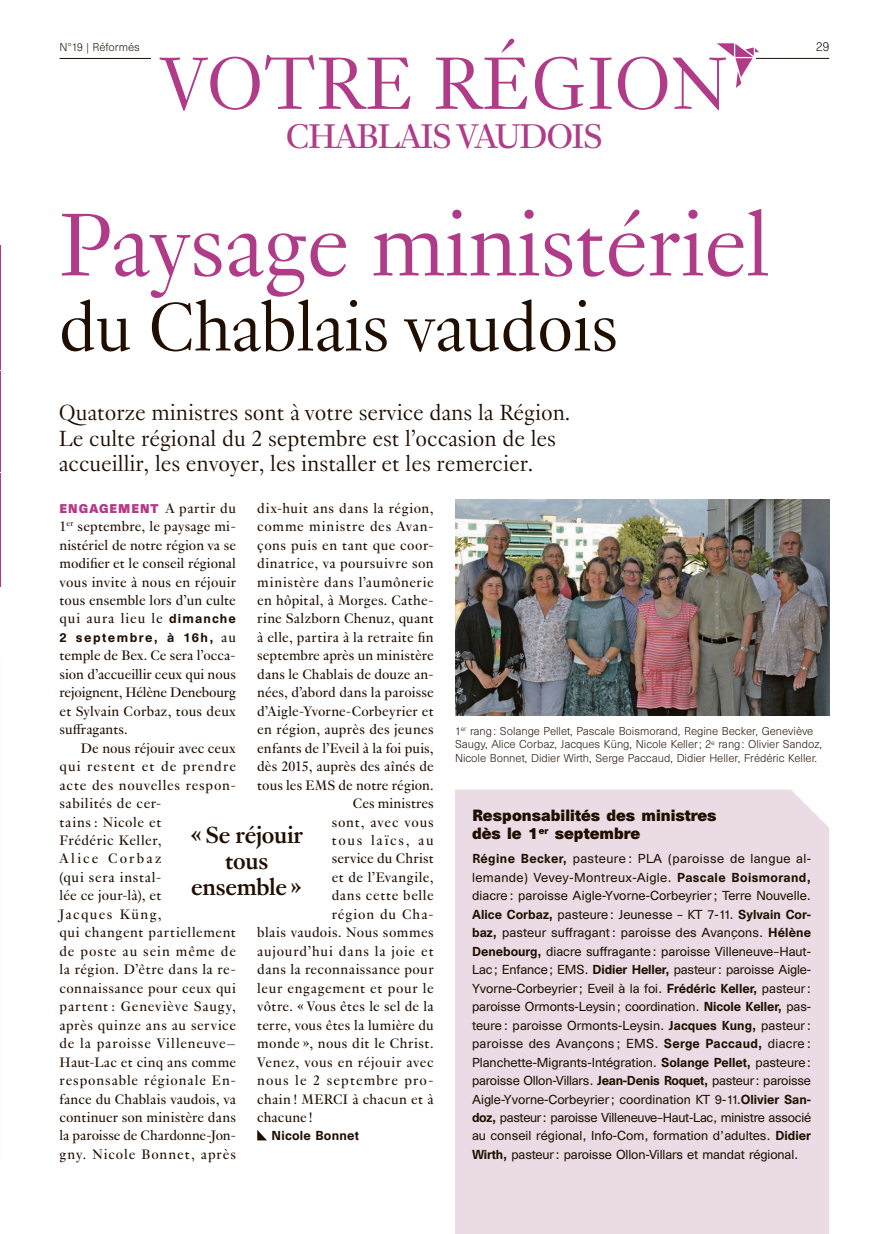
<style>
.page{position:relative;width:893px;height:1234px;background:#fff}
.page>*{position:absolute;margin:0;border:0;box-sizing:border-box;transform-origin:0 0}
.t1{font:300 97.5px "Genath";letter-spacing:-.01em;color:#b03b88}
.t2{font:300 81px "Genath";letter-spacing:.01em;color:#b03b88}
.t3{font:300 75px "Genath";letter-spacing:-.01em;color:#200e00}
.t4{font:37.5px "Genath";letter-spacing:-.03em;color:#b03b88}
.t5{font:700 25.5px/26.2px "Genath";letter-spacing:-.01em;color:#200e00;text-align:center}
.t6{font:300 24px/25.5px "Genath";color:#200e00}
.t7{font:15px/18.5px "Genath";letter-spacing:.03em;color:#200e00;text-align:justify}
.t8{font:15px "Genath";letter-spacing:.01em;color:#200e00}
.t9{font:15px "Genath";color:#200e00}
.t10{font:700 15px/18.5px "Unica SB";color:#200e00}
.t11{font:15px "Genath";letter-spacing:.05em;color:#200e00}
.t12{font:15px "Genath";letter-spacing:.005em;color:#200e00}
.t13{font:15px "Genath";letter-spacing:.055em;color:#200e00}
.t14{font:15px "Genath";letter-spacing:.07em;color:#200e00}
.t15{font:15px "Genath";letter-spacing:.115em;color:#200e00}
.t16{font:15px "Genath";letter-spacing:.06em;color:#200e00}
.t17{font:12px/18.5px "Unica SB";letter-spacing:-.01em;color:#200e00;text-align:justify}
.t18{font:500 12px "Unica SB";letter-spacing:.125em;color:#200e00}
.t19{font:500 12px "Unica SB";letter-spacing:.02em;color:#200e00}
.t20{font:300 12px "Unica SB";color:#200e00}
.t21{font:700 11.7px "Unica SB";letter-spacing:.08em;color:#b03b88}
.t22{font:300 10.5px/13.5px "Unica SB";color:#200e00}
.s1{font-family:"Genath";font-weight:400;font-size:15px;color:#200e00}
.s2{font-family:"Unica SB";font-weight:500;font-size:12px}
.s3{font-family:"Genath";font-weight:400;font-size:15px}
.s4{font-weight:500}
</style>
<div class="page">
<img style="left:455px;top:499px;width:374px;height:216px">
<svg style="left:257px;top:1130px;width:10px;height:10px"></svg>
<div style="left:455px;top:789px;width:374px;height:444px;background:#eadbe4"></div>
<hr style="left:0;top:371px;width:1px;height:100px;background:#b03b88">
<hr style="left:0;top:473px;width:1px;height:113px;background:#b03b88">
<hr style="left:0;top:245px;width:1px;height:124px;background:#b03b88">
<hr style="left:60px;top:58px;width:769px;height:1px;background:#200e00">
<div style="left:151px;top:54px;width:605px;height:8px;background:#fff"></div>
<svg style="left:717px;top:43px;width:42px;height:45px"></svg>
<h2 class="t2" style="left:161px;top:26px;width:569px">VOTRE RÉGION</h2>
<p class="t22" style="left:60px;top:41px;width:82px">N°19 | Réformés</p>
<p class="t20" style="left:816px;top:39px;width:15px">29</p>
<h3 class="t4" style="left:286px;top:110px;width:319px">CHABLAIS VAUDOIS</h3>
<h1 class="t1" style="left:59px;top:176px;width:712px">Paysage ministériel</h1>
<h3 class="t3" style="left:59px;top:274px;width:561px">du Chablais vaudois</h3>
<h3 class="t6" style="left:59px;top:398px;width:513px">Quatorze ministres sont à votre service dans la Région.<br>Le culte régional du 2 septembre est l’occasion de les accueillir, les envoyer, les installer et les remercier.</h3>
<p class="t21" style="left:60px;top:501px;width:178px">ENGAGEMENT <span class="s1">A partir du</span></p>
<p class="t7" style="left:60px;top:516px;width:178px">1<sup>er</sup> septembre, le paysage mi&shy;nistériel de notre région va se modifier et le conseil régional vous invite à nous en réjouir tous ensemble lors d’un culte qui aura lieu le <span class="s2">dimanche</span></p>
<p class="t18" style="left:60px;top:629px;width:178px">2 septembre, à 16h, <span class="s3">au</span></p>
<p class="t7" style="left:60px;top:645px;width:178px">temple de Bex. Ce sera l’occa&shy;sion d’accueillir ceux qui nous rejoignent, Hélène Denebourg et Sylvain Corbaz, tous deux suffragants.</p>
<p class="t7" style="left:60px;top:737px;width:178px;text-align:left;text-indent:21px">De nous réjouir avec ceux qui restent et de prendre acte des nouvelles respon&shy;sabilités de cer-<br>tains : Nicole et<br>Frédéric Keller,<br>Alice Corbaz<br>(qui sera instal-<br>lée ce jour-là), et<br>Jacques Küng,<br>qui changent partiellement de poste au sein même de la région. D’être dans la re&shy;connaissance pour ceux qui partent : Geneviève Saugy, après quinze ans au service de la paroisse Villeneuve–<br>Haut-Lac et cinq ans comme responsable régionale En&shy;fance du Chablais vaudois, va continuer son ministère dans la paroisse de Chardonne-Jon&shy;gny. Nicole Bonnet, après</p>
<p class="t7" style="left:257px;top:497px;width:178px">dix-huit ans dans la région,</p>
<p class="t11" style="left:257px;top:515px;width:178px">comme ministre des Avan-</p>
<p class="t7" style="left:257px;top:534px;width:178px">çons puis en tant que coor-</p>
<p class="t7" style="left:257px;top:553px;width:178px">dinatrice, va poursuivre son</p>
<p class="t7" style="left:257px;top:571px;width:178px">ministère dans l’aumônerie</p>
<p class="t7" style="left:257px;top:589px;width:178px">en hôpital, à Morges. Cathe-</p>
<p class="t7" style="left:257px;top:608px;width:178px">rine Salzborn Chenuz, quant</p>
<p class="t7" style="left:257px;top:626px;width:178px">à elle, partira à la retraite fin</p>
<p class="t9" style="left:257px;top:645px;width:178px">septembre après un ministère</p>
<p class="t8" style="left:257px;top:663px;width:178px">dans le Chablais de douze an-</p>
<p class="t8" style="left:257px;top:682px;width:178px">nées, d’abord dans la paroisse</p>
<p class="t8" style="left:257px;top:700px;width:178px">d’Aigle-Yvorne-Corbeyrier et</p>
<p class="t7" style="left:257px;top:719px;width:178px">en région, auprès des jeunes</p>
<p class="t12" style="left:257px;top:737px;width:178px">enfants de l’Eveil à la foi puis,</p>
<p class="t8" style="left:257px;top:755px;width:178px">dès 2015, auprès des aînés de</p>
<p class="t9" style="left:257px;top:774px;width:178px">tous les EMS de notre région.</p>
<p class="t9" style="left:353px;top:792px;width:82px">Ces ministres</p>
<p class="t11" style="left:332px;top:811px;width:104px">sont, avec vous</p>
<p class="t15" style="left:332px;top:829px;width:104px">tous laïcs, au</p>
<p class="t8" style="left:332px;top:848px;width:104px">service du Christ</p>
<p class="t7" style="left:332px;top:866px;width:104px">et de l’Evangile,</p>
<p class="t7" style="left:332px;top:885px;width:104px">dans cette belle</p>
<p class="t16" style="left:332px;top:903px;width:104px">région du Cha-</p>
<p class="t7" style="left:257px;top:922px;width:178px">blais vaudois. Nous sommes</p>
<p class="t13" style="left:257px;top:940px;width:178px">aujourd’hui dans la joie et</p>
<p class="t7" style="left:257px;top:958px;width:178px">dans la reconnaissance pour</p>
<p class="t7" style="left:257px;top:977px;width:178px">leur engagement et pour le</p>
<p class="t7" style="left:257px;top:995px;width:178px">vôtre. « Vous êtes le sel de la</p>
<p class="t8" style="left:257px;top:1014px;width:178px">terre, vous êtes la lumière du</p>
<p class="t7" style="left:257px;top:1032px;width:178px">monde », nous dit le Christ.</p>
<p class="t7" style="left:257px;top:1051px;width:178px">Venez, vous en réjouir avec</p>
<p class="t14" style="left:257px;top:1069px;width:178px">nous le 2 septembre pro-</p>
<p class="t7" style="left:257px;top:1088px;width:178px">chain ! MERCI à chacun et à</p>
<p class="t8" style="left:257px;top:1106px;width:57px">chacune !</p>
<p class="t19" style="left:272px;top:1128px;width:89px">Nicole Bonnet</p>
<h3 class="t5" style="left:191px;top:819px;width:114px">« Se réjouir tous ensemble »</h3>
<p class="t22" style="left:455px;top:724px;width:369px">1<sup>er</sup> rang: Solange Pellet, Pascale Boismorand, Regine Becker, Geneviève<br>Saugy, Alice Corbaz, Jacques Küng, Nicole Keller; 2<sup>e</sup> rang: Olivier Sandoz,<br>Nicole Bonnet, Didier Wirth, Serge Paccaud, Didier Heller, Frédéric Keller.</p>
<p class="t10" style="left:472px;top:807px;width:246px">Responsabilités des ministres dès le 1<sup>er</sup> septembre</p>
<p class="t17" style="left:472px;top:850px;width:341px"><span class="s4">Régine Becker,</span> pasteure : PLA (paroisse de langue al&shy;lemande) Vevey-Montreux-Aigle. <span class="s4">Pascale Boismorand, </span>diacre: paroisse Aigle-Yvorne-Corbeyrier; Terre Nouvelle.<br><span class="s4">Alice Corbaz,</span> pasteure: Jeunesse – KT 7-11. <span class="s4">Sylvain Cor&shy;baz,</span> pasteur suffragant: paroisse des Avançons. <span class="s4">Hélène Denebourg,</span> diacre suffragante: paroisse Villeneuve–Haut-Lac; Enfance; EMS. <span class="s4">Didier Heller,</span> pasteur: paroisse Aigle-Yvorne-Corbeyrier; Eveil à la foi. <span class="s4">Frédéric Keller,</span> pasteur: paroisse Ormonts-Leysin; coordination. <span class="s4">Nicole Keller,</span> pas&shy;teure: paroisse Ormonts-Leysin. <span class="s4">Jacques Kung,</span> pasteur: paroisse des Avançons ; EMS. <span class="s4">Serge Paccaud,</span> diacre :<br>Planchette-Migrants-Intégration. <span class="s4">Solange Pellet,</span> pasteure: paroisse Ollon-Villars. <span class="s4">Jean-Denis Roquet,</span> pasteur: paroisse Aigle-Yvorne-Corbeyrier; coordination KT 9-11.<span class="s4">Olivier San&shy;doz,</span> pasteur: paroisse Villeneuve–Haut-Lac, ministre associé au conseil régional, Info-Com, formation d’adultes. <span class="s4">Didier Wirth,</span> pasteur: paroisse Ollon-Villars et mandat régional.</p>
</div>
